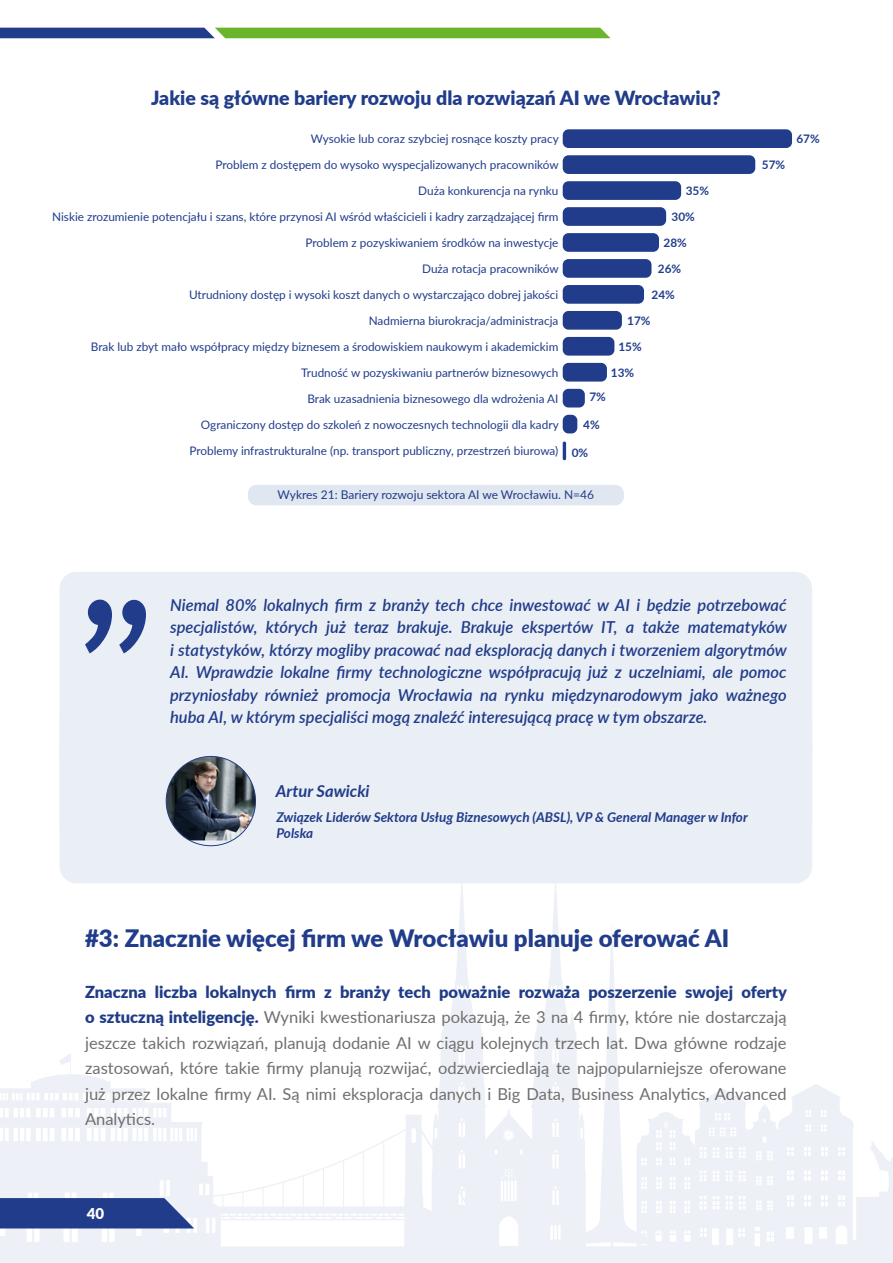
<style>
.page{position:relative;width:893px;height:1263px;background:#fff}
.page>*{position:absolute;margin:0;border:0;box-sizing:border-box;transform-origin:0 0}
.t1{font:900 24px "Lato";color:#203c8a}
.t2{font:900 19.5px "Lato";color:#203c8a}
.t3{font:italic 600 16.5px/22.5px "Lato";color:#203c8a;text-align:justify}
.t4{font:16.5px/25.5px "Lato";color:#706f6f;text-align:justify}
.t5{font:italic 700 16.5px "Lato";color:#203c8a}
.t6{font:900 15px "Lato";color:#fff}
.t7{font:italic 700 13.5px/16.5px "Lato";color:#203c8a}
.t8{font:12px "Lato";color:#203c8a}
.t9{font:11.85px/26px "Lato";color:#203c8b}
.t10{font:700 11.85px "Lato";color:#203c8b}
.s1{font-weight:700}
.s2{font-weight:900;color:#203c87}
</style>
<div class="page">
<svg style="left:0;top:870px;width:893px;height:393px"></svg>
<div style="left:248px;top:485px;width:376px;height:20px;background:#e1e7f0;border-radius:9px"></div>
<div style="left:60px;top:572px;width:752px;height:197px;background:#eaeef5;border-radius:17px"></div>
<div style="left:60px;top:730px;width:752px;height:153px;background:#eaeef5;border-radius:17px"></div>
<div style="left:563px;top:129px;width:229px;height:19px;background:#203c8b;border-radius:6px"></div>
<div style="left:563px;top:155px;width:192px;height:19px;background:#203c8b;border-radius:6px"></div>
<div style="left:563px;top:181px;width:118px;height:19px;background:#203c8b;border-radius:6px"></div>
<div style="left:563px;top:207px;width:103px;height:19px;background:#203c8b;border-radius:6px"></div>
<div style="left:563px;top:233px;width:96px;height:19px;background:#203c8b;border-radius:6px"></div>
<div style="left:563px;top:259px;width:88px;height:19px;background:#203c8b;border-radius:6px"></div>
<div style="left:563px;top:285px;width:81px;height:19px;background:#203c8b;border-radius:6px"></div>
<div style="left:563px;top:311px;width:59px;height:19px;background:#203c8b;border-radius:6px"></div>
<div style="left:563px;top:337px;width:51px;height:19px;background:#203c8b;border-radius:6px"></div>
<div style="left:563px;top:363px;width:44px;height:19px;background:#203c8b;border-radius:6px"></div>
<div style="left:563px;top:389px;width:22px;height:18px;background:#203c8b;border-radius:6px"></div>
<div style="left:563px;top:415px;width:14px;height:18px;background:#203c8b;border-radius:6px"></div>
<hr style="left:563px;top:442px;width:3px;height:18px;background:#203c8b;border-radius:2px">
<img style="left:166px;top:756px;width:89px;height:84px">
<svg style="left:85px;top:600px;width:61px;height:53px"></svg>
<svg style="left:0;top:28px;width:611px;height:10px;background:#558d52"></svg>
<svg style="left:0;top:1198px;width:194px;height:30px;background:#304a92"></svg>
<h2 class="t2" style="left:151px;top:83px;width:571px">Jakie są główne bariery rozwoju dla rozwiązań AI we Wrocławiu?</h2>
<p class="t9" style="left:311px;top:126px;width:250px">Wysokie lub coraz szybciej rosnące koszty pracy</p>
<p class="t9" style="left:216px;top:152px;width:345px">Problem z dostępem do wysoko wyspecjalizowanych pracowników</p>
<p class="t9" style="left:418px;top:178px;width:142px">Duża konkurencja na rynku</p>
<p class="t9" style="left:52px;top:203px;width:508px">Niskie zrozumienie potencjału i szans, które przynosi AI wśród właścicieli i kadry zarządzającej firm</p>
<p class="t9" style="left:306px;top:229px;width:254px">Problem z pozyskiwaniem środków na inwestycje</p>
<p class="t9" style="left:422px;top:255px;width:138px">Duża rotacja pracowników</p>
<p class="t9" style="left:189px;top:281px;width:371px">Utrudniony dostęp i wysoki koszt danych o wystarczająco dobrej jakości</p>
<p class="t9" style="left:369px;top:307px;width:191px">Nadmierna biurokracja/administracja</p>
<p class="t9" style="left:91px;top:333px;width:469px">Brak lub zbyt mało współpracy między biznesem a środowiskiem naukowym i akademickim</p>
<p class="t9" style="left:301px;top:359px;width:259px">Trudność w pozyskiwaniu partnerów biznesowych</p>
<p class="t10" style="left:686px;top:182px;width:25px">35%</p>
<p class="t10" style="left:672px;top:208px;width:25px">30%</p>
<p class="t10" style="left:663px;top:234px;width:25px">28%</p>
<p class="t10" style="left:658px;top:260px;width:25px">26%</p>
<p class="t10" style="left:651px;top:286px;width:25px">24%</p>
<p class="t10" style="left:627px;top:312px;width:25px">17%</p>
<p class="t10" style="left:618px;top:338px;width:25px">15%</p>
<p class="t10" style="left:611px;top:364px;width:25px">13%</p>
<p class="t10" style="left:589px;top:388px;width:18px">7%</p>
<p class="t9" style="left:189px;top:411px;width:412px;text-indent:394px"><span class="s1">4%<br></span>Problemy infrastrukturalne (np. transport publiczny, przestrzeń biurowa) <span class="s1">0%</span></p>
<p class="t9" style="left:307px;top:385px;width:252px">Brak uzasadnienia biznesowego dla wdrożenia AI</p>
<p class="t9" style="left:201px;top:411px;width:359px">Ograniczony dostęp do szkoleń z nowoczesnych technologii dla kadry</p>
<p class="t8" style="left:278px;top:486px;width:318px">Wykres 21: Bariery rozwoju sektora AI we Wrocławiu. N=46</p>
<p class="t10" style="left:762px;top:156px;width:25px">57%</p>
<p class="t10" style="left:796px;top:130px;width:25px">67%</p>
<p class="t3" style="left:170px;top:593px;width:618px">Niemal 80% lokalnych firm z branży tech chce inwestować w AI i będzie potrzebować specjalistów, których już teraz brakuje. Brakuje ekspertów IT, a także matematyków i statystyków, którzy mogliby pracować nad eksploracją danych i tworzeniem algorytmów AI. Wprawdzie lokalne firmy technologiczne współpracują już z uczelniami, ale pomoc przyniosłaby również promocja Wrocławia na rynku międzynarodowym jako ważnego huba AI, w którym specjaliści mogą znaleźć interesującą pracę w tym obszarze.</p>
<h3 class="t5" style="left:276px;top:778px;width:95px">Artur Sawicki</h3>
<p class="t7" style="left:276px;top:808px;width:473px">Związek Liderów Sektora Usług Biznesowych (ABSL), VP &amp; General Manager w Infor<br>Polska</p>
<h1 class="t1" style="left:85px;top:920px;width:646px">#3: Znacznie więcej firm we Wrocławiu planuje oferować AI</h1>
<p class="t4" style="left:85px;top:978px;width:703px"><span class="s2">Znaczna liczba lokalnych firm z branży tech poważnie rozważa poszerzenie swojej oferty o sztuczną inteligencję.</span> Wyniki kwestionariusza pokazują, że 3 na 4 firmy, które nie dostarczają jeszcze takich rozwiązań, planują dodanie AI w ciągu kolejnych trzech lat. Dwa główne rodzaje zastosowań, które takie firmy planują rozwijać, odzwierciedlają te najpopularniejsze oferowane już przez lokalne firmy AI. Są nimi eksploracja danych i Big Data, Business Analytics, Advanced Analytics.</p>
<p class="t6" style="left:87px;top:1202px;width:19px">40</p>
</div>
